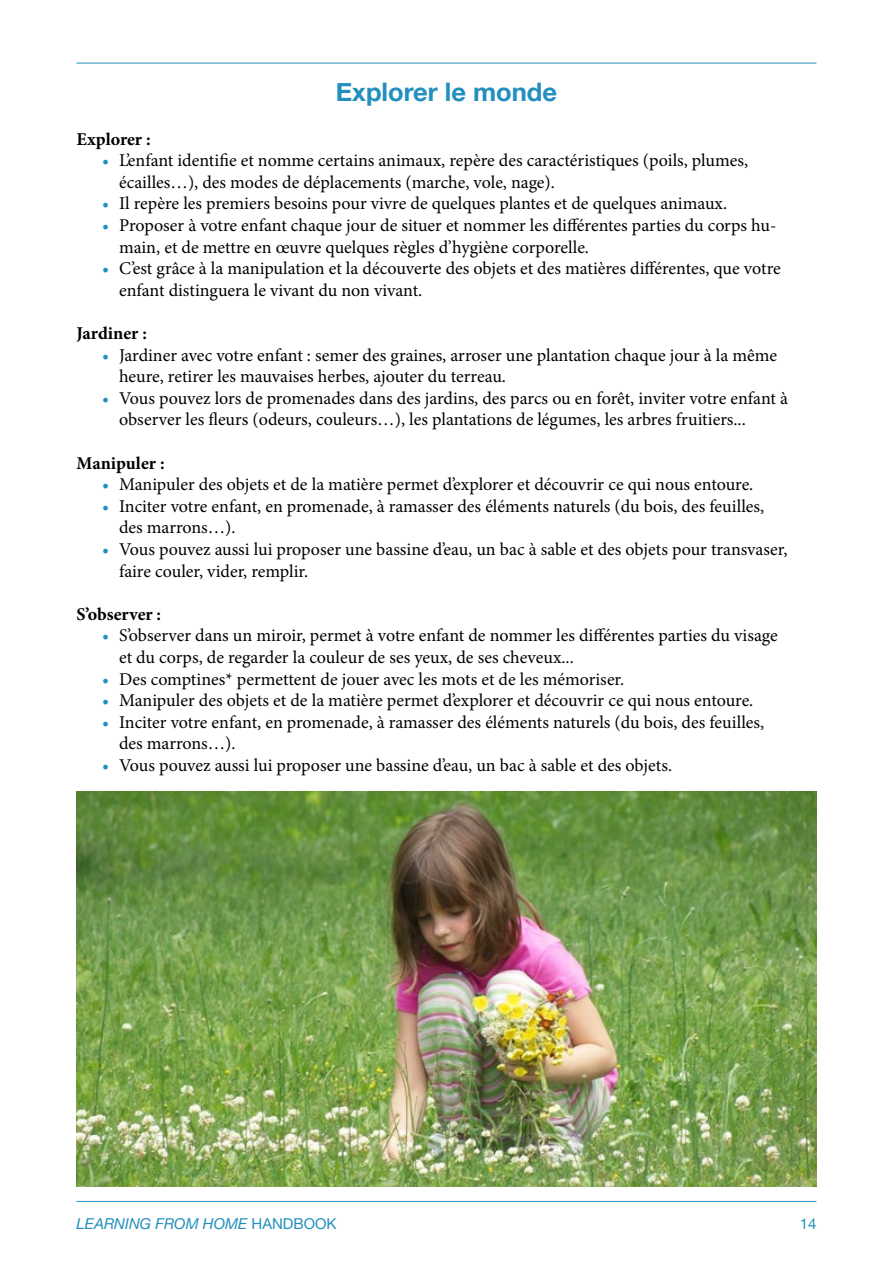
<style>
.page{position:relative;width:893px;height:1263px;background:#fff}
.page>*{position:absolute;margin:0;border:0;box-sizing:border-box;transform-origin:0 0}
.t1{font:700 25.5px "Helvetica Neue";color:#228fbd}
.t2{font:18px/21.6px "Minion Pro";color:#000}
.t3{font:700 18px "Minion Pro";letter-spacing:-.005em;color:#000}
.t4{font:italic 15px "Helvetica Neue";color:#228fbd}
.t5{font:15px "Helvetica Neue";color:#228fbd}
.s1{color:#228fbd}
.s2{font-style:normal}
</style>
<div class="page">
<hr style="left:77px;top:1201px;width:739px;height:1px;background:#228fbd">
<hr style="left:77px;top:63px;width:739px;height:1px;background:#228fbd">
<img style="left:77px;top:791px;width:739px;height:395px">
<h1 class="t1" style="left:336px;top:72px;width:223px">Explorer le monde</h1>
<p class="t3" style="left:77px;top:126px;width:76px">Explorer :</p>
<p class="t2" style="left:119px;top:150px;width:631px;text-indent:-17px"><span class="s1">•</span> L’enfant identifie et nomme certains animaux, repère des caractéristiques (poils, plumes, écailles…), des modes de déplacements (marche, vole, nage).</p>
<p class="t2" style="left:102px;top:193px;width:627px"><span class="s1">•</span> Il repère les premiers besoins pour vivre de quelques plantes et de quelques animaux.</p>
<p class="t2" style="left:119px;top:215px;width:659px;text-indent:-17px"><span class="s1">•</span> Proposer à votre enfant chaque jour de situer et nommer les différentes parties du corps hu&shy;main, et de mettre en œuvre quelques règles d’hygiène corporelle.</p>
<p class="t2" style="left:119px;top:258px;width:663px;text-indent:-17px"><span class="s1">•</span> C’est grâce à la manipulation et la découverte des objets et des matières différentes, que votre enfant distinguera le vivant du non vivant.</p>
<p class="t3" style="left:77px;top:321px;width:72px">Jardiner :</p>
<p class="t2" style="left:119px;top:344px;width:659px;text-indent:-17px"><span class="s1">•</span> Jardiner avec votre enfant : semer des graines, arroser une plantation chaque jour à la même heure, retirer les mauvaises herbes, ajouter du terreau.</p>
<p class="t2" style="left:119px;top:387px;width:670px;text-indent:-17px"><span class="s1">•</span> Vous pouvez lors de promenades dans des jardins, des parcs ou en forêt, inviter votre enfant à observer les fleurs (odeurs, couleurs…), les plantations de légumes, les arbres fruitiers...</p>
<p class="t3" style="left:77px;top:450px;width:90px">Manipuler :</p>
<p class="t2" style="left:102px;top:474px;width:653px"><span class="s1">•</span> Manipuler des objets et de la matière permet d’explorer et découvrir ce qui nous entoure.</p>
<p class="t2" style="left:119px;top:495px;width:647px;text-indent:-17px"><span class="s1">•</span> Inciter votre enfant, en promenade, à ramasser des éléments naturels (du bois, des feuilles, des marrons…).</p>
<p class="t2" style="left:119px;top:539px;width:670px;text-indent:-17px"><span class="s1">•</span> Vous pouvez aussi lui proposer une bassine d’eau, un bac à sable et des objets pour transvaser, faire couler, vider, remplir.</p>
<p class="t3" style="left:77px;top:601px;width:86px">S’observer :</p>
<p class="t2" style="left:119px;top:625px;width:660px;text-indent:-17px"><span class="s1">•</span> S’observer dans un miroir, permet à votre enfant de nommer les différentes parties du visage et du corps, de regarder la couleur de ses yeux, de ses cheveux...</p>
<p class="t2" style="left:102px;top:668px;width:524px"><span class="s1">•</span> Des comptines* permettent de jouer avec les mots et de les mémoriser.</p>
<p class="t2" style="left:102px;top:690px;width:653px"><span class="s1">•</span> Manipuler des objets et de la matière permet d’explorer et découvrir ce qui nous entoure.</p>
<p class="t2" style="left:119px;top:711px;width:647px;text-indent:-17px"><span class="s1">•</span> Inciter votre enfant, en promenade, à ramasser des éléments naturels (du bois, des feuilles, des marrons…).</p>
<p class="t2" style="left:102px;top:755px;width:572px"><span class="s1">•</span> Vous pouvez aussi lui proposer une bassine d’eau, un bac à sable et des objets.</p>
<p class="t4" style="left:77px;top:1213px;width:261px">LEARNING FROM HOME <span class="s2">HANDBOOK</span></p>
<p class="t5" style="left:800px;top:1213px;width:18px">14</p>
</div>
